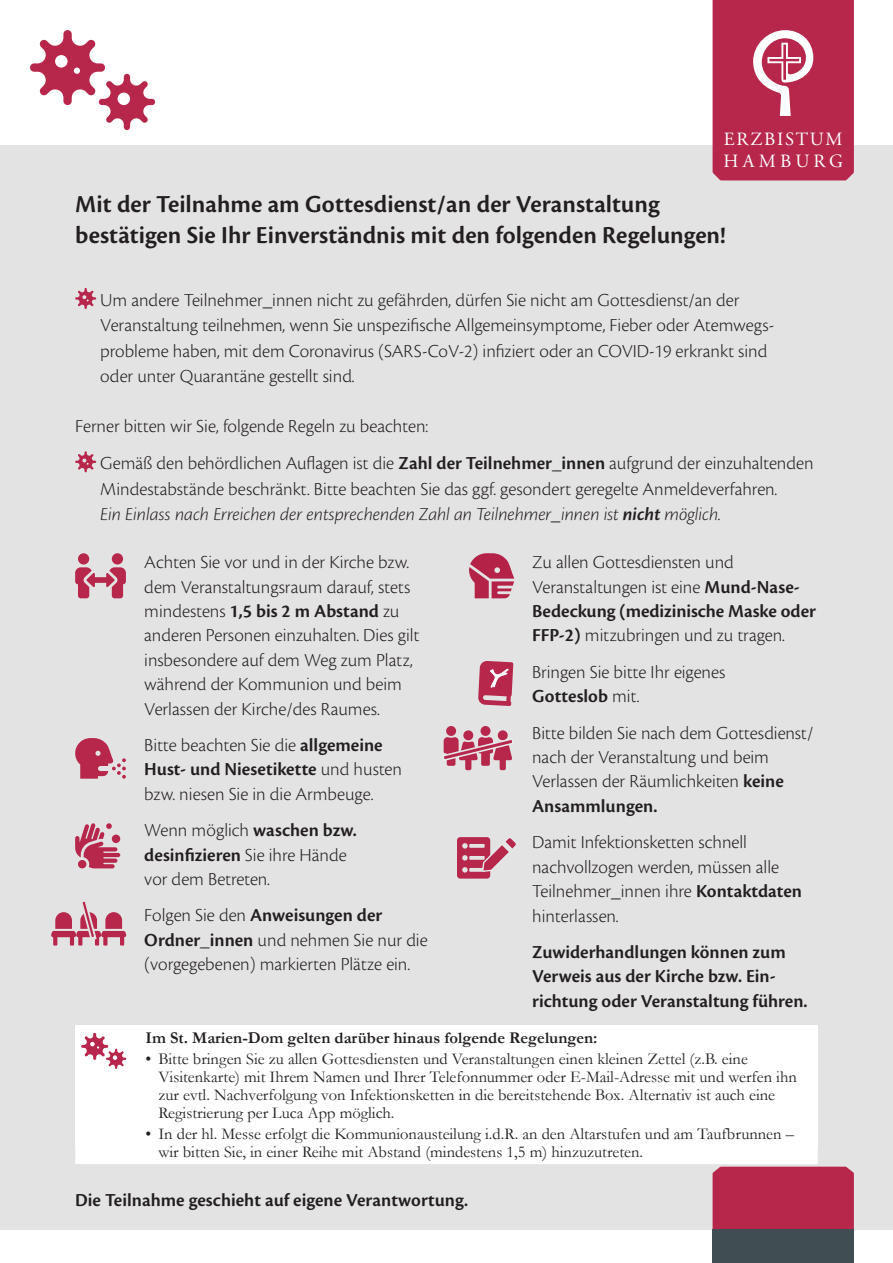
<style>
.page{position:relative;width:893px;height:1263px;background:#fff}
.page>*{position:absolute;margin:0;border:0;box-sizing:border-box;transform-origin:0 0}
.t1{font:600 25.5px/30.6px "Cronos Pro";color:#231f20}
.t2{font:300 19.05px/24.5px "Cronos Pro";color:#231f20}
.t3{font:600 19.05px/24.5px "Cronos Pro";color:#231f20}
.t4{font:18.6px/22.4px "Adobe Garamond Pro";letter-spacing:.1em;color:#fff}
.t5{font:16.5px/18px "Garamond";color:#231f20}
.t6{font:700 16.5px "Garamond";color:#231f20}
.s1{font-weight:600}
.s2{font-style:italic}
.s3{font-weight:600;font-style:italic}
</style>
<div class="page">
<div style="left:0;top:145px;width:893px;height:1085px;background:#e4e3e3"></div>
<svg style="left:713px;top:0;width:141px;height:180px;background:#bb3657"></svg>
<div style="left:713px;top:1166px;width:141px;height:64px;background:#b6274b"></div>
<div style="left:713px;top:1230px;width:141px;height:33px;background:#414e51"></div>
<svg style="left:75px;top:288px;width:21px;height:21px"></svg>
<svg style="left:75px;top:451px;width:21px;height:21px"></svg>
<svg style="left:30px;top:30px;width:125px;height:100px"></svg>
<svg style="left:75px;top:553px;width:51px;height:45px"></svg>
<svg style="left:75px;top:738px;width:51px;height:41px"></svg>
<svg style="left:75px;top:823px;width:45px;height:45px"></svg>
<svg style="left:469px;top:553px;width:45px;height:45px"></svg>
<svg style="left:457px;top:837px;width:59px;height:41px"></svg>
<svg style="left:478px;top:661px;width:35px;height:45px;background:#c2546f"></svg>
<svg style="left:443px;top:726px;width:69px;height:44px"></svg>
<svg style="left:51px;top:901px;width:75px;height:44px"></svg>
<div style="left:75px;top:1025px;width:743px;height:120px;background:#fff"></div>
<svg style="left:81px;top:1033px;width:45px;height:36px"></svg>
<div style="left:75px;top:1099px;width:743px;height:65px;background:#fff"></div>
<p class="t4" style="left:723px;top:129px;width:121px">ERZBISTUM<br>HAMBURG</p>
<h1 class="t1" style="left:75px;top:189px;width:652px">Mit der Teilnahme am Gottesdienst/an der Veranstaltung bestätigen Sie Ihr Einverständnis mit den folgenden Regelungen!</h1>
<p class="t2" style="left:100px;top:287px;width:675px;line-height:25.5px">Um andere Teilnehmer_innen nicht zu gefährden, dürfen Sie nicht am Gottesdienst/an der Veranstaltung teilnehmen, wenn Sie unspezifische Allgemeinsymptome, Fieber oder Atemwegs&shy;probleme haben, mit dem Coronavirus (SARS-CoV-2) infiziert oder an COVID-19 erkrankt sind oder unter Quarantäne gestellt sind.</p>
<p class="t2" style="left:100px;top:407px;width:715px;line-height:37.5px;text-indent:-25px">Ferner bitten wir Sie, folgende Regeln zu beachten:<br>Gemäß den behördlichen Auflagen ist die <span class="s1">Zahl der Teilnehmer_innen</span> aufgrund der einzuhaltenden</p>
<p class="t2" style="left:100px;top:476px;width:678px;line-height:25.5px">Mindestabstände beschränkt. Bitte beachten Sie das ggf. gesondert geregelte Anmeldeverfahren.<br><span class="s2">Ein Einlass nach Erreichen der entsprechenden Zahl an Teilnehmer_innen ist</span> <span class="s3">nicht</span> <span class="s2">möglich.</span></p>
<p class="t2" style="left:144px;top:550px;width:277px">Achten Sie vor und in der Kirche bzw. dem Veranstaltungsraum darauf, stets mindestens <span class="s1">1,5 bis 2 m Abstand</span> zu anderen Personen einzuhalten. Dies gilt insbesondere auf dem Weg zum Platz, während der Kommunion und beim Verlassen der Kirche/des Raumes.</p>
<p class="t2" style="left:144px;top:733px;width:259px">Bitte beachten Sie die <span class="s1">allgemeine<br>Hust- und Niesetikette</span> und husten bzw. niesen Sie in die Armbeuge.</p>
<p class="t2" style="left:144px;top:818px;width:214px">Wenn möglich <span class="s1">waschen bzw. desinfizieren</span> Sie ihre Hände vor dem Betreten.</p>
<p class="t2" style="left:144px;top:903px;width:285px">Folgen Sie den <span class="s1">Anweisungen der<br>Ordner_innen</span> und nehmen Sie nur die (vorgegebenen) markierten Plätze ein.</p>
<p class="t2" style="left:532px;top:550px;width:285px">Zu allen Gottesdiensten und Veranstaltungen ist eine <span class="s1">Mund-Nase-Bedeckung (medizinische Maske oder FFP-2)</span> mitzubringen und zu tragen.</p>
<p class="t2" style="left:532px;top:660px;width:195px">Bringen Sie bitte Ihr eigenes<br><span class="s1">Gotteslob</span> mit.</p>
<p class="t2" style="left:532px;top:720px;width:283px">Bitte bilden Sie nach dem Gottesdienst/ nach der Veranstaltung und beim<br>Verlassen der Räumlichkeiten <span class="s1">keine<br>Ansammlungen.</span></p>
<p class="t2" style="left:532px;top:830px;width:271px">Damit Infektionsketten schnell nachvollzogen werden, müssen alle<br>Teilnehmer_innen ihre <span class="s1">Kontaktdaten </span>hinterlassen.</p>
<p class="t3" style="left:532px;top:940px;width:277px">Zuwiderhandlungen können zum<br>Verweis aus der Kirche bzw. Ein&shy;richtung oder Veranstaltung führen.</p>
<p class="t6" style="left:146px;top:1027px;width:453px">Im St. Marien-Dom gelten darüber hinaus folgende Regelungen:</p>
<p class="t5" style="left:158px;top:1049px;width:640px;text-indent:-13px">• Bitte bringen Sie zu allen Gottesdiensten und Veranstaltungen einen kleinen Zettel (z.B. eine Visitenkarte) mit Ihrem Namen und Ihrer Telefonnummer oder E-Mail-Adresse mit und werfen ihn zur evtl. Nachverfolgung von Infektionsketten in die bereitstehende Box. Alternativ ist auch eine Registrierung per Luca App möglich.</p>
<p class="t5" style="left:158px;top:1124px;width:637px;text-indent:-13px">• In der hl. Messe erfolgt die Kommunionausteilung i.d.R. an den Altarstufen und am Taufbrunnen – wir bitten Sie, in einer Reihe mit Abstand (mindestens 1,5 m) hinzuzutreten.</p>
<p class="t3" style="left:75px;top:1188px;width:394px">Die Teilnahme geschieht auf eigene Verantwortung.</p>
</div>
